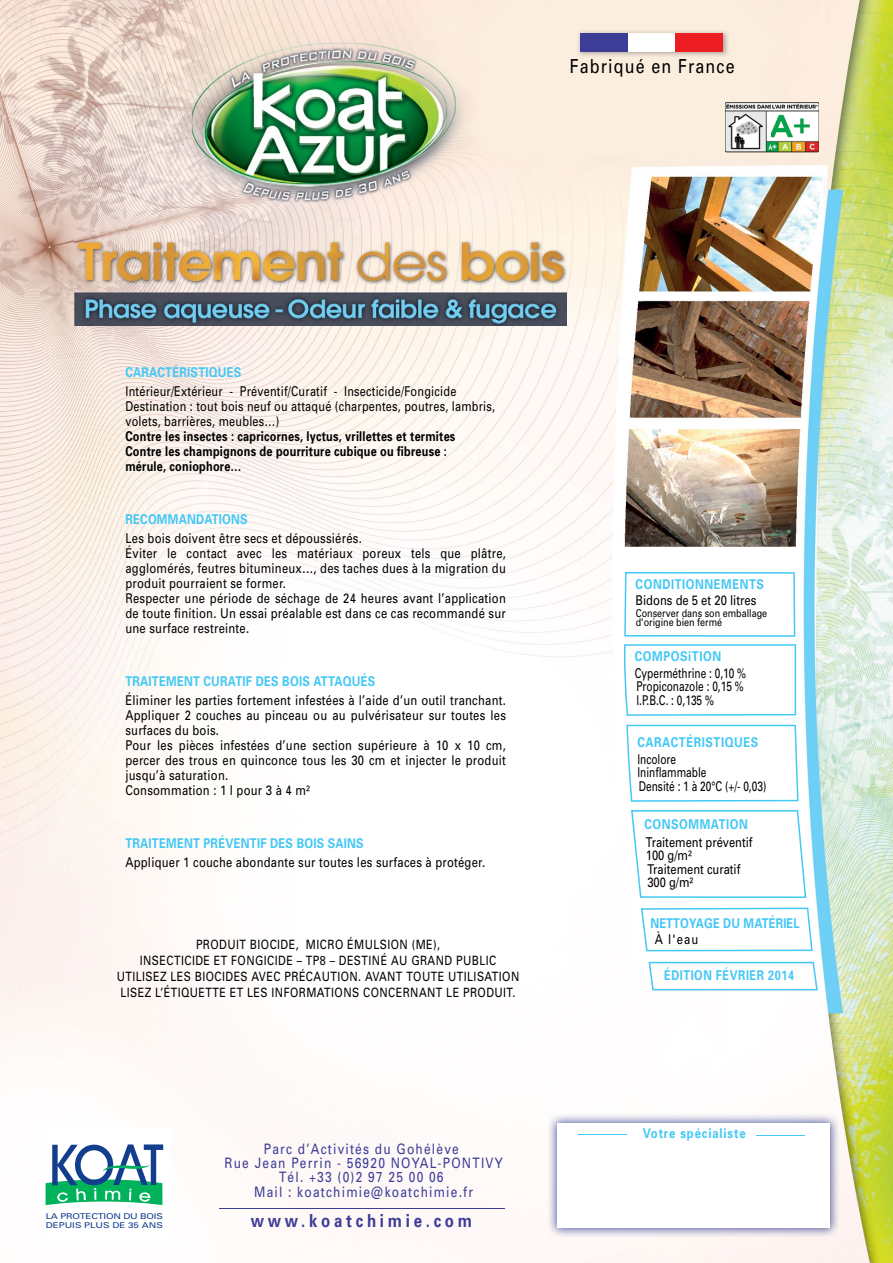
<style>
.page{position:relative;width:893px;height:1263px;background:#fff}
.page>*{position:absolute;margin:0;border:0;box-sizing:border-box;transform-origin:0 0}
.t1{font:19.35px "Univers";letter-spacing:.07em;color:#000;scale:.83 1}
.t2{font:700 18px "Univers";letter-spacing:.25em;color:#3d3d98;scale:.83 1}
.t3{font:14.4px/14.4px "Univers";letter-spacing:.1em;color:#3d3d98;text-align:center;scale:.83 1}
.t4{font:13.5px/15px "Univers";letter-spacing:.02em;color:#000;scale:.83 1}
.t5{font:13.5px/15px "Univers";letter-spacing:.02em;color:#000;scale:.81 1}
.t6{font:700 13.5px/15px "Univers";letter-spacing:.02em;color:#000;scale:.81 1}
.t7{font:700 13.5px "Univers";letter-spacing:.02em;color:#44c8f5;scale:.83 1}
.t8{font:13.5px/13.5px "Univers";color:#000;scale:.75 1}
.t9{font:13.5px/13.5px "Univers";color:#000;scale:.83 1}
.t10{font:700 13.5px "Univers";letter-spacing:.05em;color:#44c8f5;scale:.83 1}
.t11{font:700 13.5px "Univers";letter-spacing:.05em;color:#44c8f5;scale:.81 1}
.t12{font:700 13.5px "Univers";letter-spacing:.08em;color:#44c8f5;scale:.83 1}
.t13{font:12.9px/15.6px "Univers";letter-spacing:.04em;color:#000;text-align:center;scale:.83 1}
.t14{font:10.8px/9px "Univers";color:#000;scale:.83 1}
.t15{font:7.95px/9px "Univers";letter-spacing:-.02em;color:#133d8d;scale:1.22 1}
</style>
<div class="page">
<img style="left:0;top:0;width:893px;height:1263px">
<svg style="left:626px;top:725px;width:172px;height:77px"></svg>
<svg style="left:624px;top:644px;width:172px;height:72px"></svg>
<hr style="left:219px;top:1208px;width:286px;height:1px;background:#3d3d98">
<svg style="left:624px;top:572px;width:171px;height:65px"></svg>
<svg style="left:631px;top:810px;width:175px;height:88px"></svg>
<svg style="left:641px;top:907px;width:172px;height:44px"></svg>
<svg style="left:649px;top:962px;width:169px;height:28px"></svg>
<img style="left:75px;top:13px;width:492px;height:313px">
<img style="left:577px;top:30px;width:152px;height:28px">
<div style="left:580px;top:33px;width:48px;height:19px;background:#3d3d98"></div>
<div style="left:628px;top:33px;width:48px;height:19px;background:#fff"></div>
<div style="left:675px;top:33px;width:48px;height:19px;background:#ed1d24"></div>
<img style="left:548px;top:1114px;width:291px;height:123px">
<div style="left:558px;top:1123px;width:272px;height:105px;background:#fff"></div>
<hr style="left:578px;top:1134px;width:49px;height:1px;background:#44c8f5">
<hr style="left:756px;top:1135px;width:49px;height:1px;background:#44c8f5">
<svg style="left:46px;top:1144px;width:117px;height:61px"></svg>
<img style="left:725px;top:102px;width:94px;height:50px">
<h1 class="t1" style="left:570px;top:55px;width:200px">Fabriqué en France</h1>
<p class="t7" style="left:125px;top:363px;width:141px">CARACTÉRISTIQUES</p>
<p class="t5" style="left:125px;top:384px;width:458px">Intérieur/Extérieur - Préventif/Curatif - Insecticide/Fongicide<br>Destination : tout bois neuf ou attaqué (charpentes, poutres, lambris, volets, barrières, meubles…)</p>
<p class="t6" style="left:125px;top:429px;width:409px">Contre les insectes : capricornes, lyctus, vrillettes et termites<br>Contre les champignons de pourriture cubique ou fibreuse : mérule, coniophore…</p>
<p class="t7" style="left:125px;top:510px;width:149px">RECOMMANDATIONS</p>
<p class="t4" style="left:125px;top:531px;width:460px">Les bois doivent être secs et dépoussiérés.<br>Éviter le contact avec les matériaux poreux tels que plâtre, agglomérés, feutres bitumineux…, des taches dues à la migration du produit pourraient se former.<br>Respecter une période de séchage de 24 heures avant l’application de toute finition. Un essai préalable est dans ce cas recommandé sur une surface restreinte.</p>
<p class="t7" style="left:125px;top:672px;width:303px">TRAITEMENT CURATIF DES BOIS ATTAQUÉS</p>
<p class="t4" style="left:125px;top:693px;width:460px">Éliminer les parties fortement infestées à l’aide d’un outil tranchant.<br>Appliquer 2 couches au pinceau ou au pulvérisateur sur toutes les surfaces du bois.<br>Pour les pièces infestées d’une section supérieure à 10 x 10 cm, percer des trous en quinconce tous les 30 cm et injecter le produit jusqu’à saturation.<br>Consommation : 1 l pour 3 à 4 m²</p>
<p class="t7" style="left:125px;top:834px;width:289px">TRAITEMENT PRÉVENTIF DES BOIS SAINS</p>
<p class="t4" style="left:125px;top:855px;width:435px">Appliquer 1 couche abondante sur toutes les surfaces à protéger.</p>
<p class="t13" style="left:117px;top:937px;width:487px">PRODUIT BIOCIDE, MICRO ÉMULSION (ME),<br>INSECTICIDE ET FONGICIDE – TP8 – DESTINÉ AU GRAND PUBLIC UTILISEZ LES BIOCIDES AVEC PRÉCAUTION. AVANT TOUTE UTILISATION LISEZ L’ÉTIQUETTE ET LES INFORMATIONS CONCERNANT LE PRODUIT.</p>
<p class="t15" style="left:46px;top:1211px;width:98px">LA PROTECTION DU BOIS<br>DEPUIS PLUS DE 35 ANS</p>
<p class="t3" style="left:225px;top:1141px;width:337px">Parc d’Activités du Gohélève<br>Rue Jean Perrin - 56920 NOYAL-PONTIVY<br>Tél. +33 (0)2 97 25 00 06<br>Mail : koatchimie@koatchimie.fr</p>
<h2 class="t2" style="left:251px;top:1209px;width:268px">www.koatchimie.com</h2>
<p class="t10" style="left:636px;top:575px;width:156px">CONDITIONNEMENTS</p>
<p class="t9" style="left:636px;top:593px;width:147px">Bidons de 5 et 20 litres</p>
<p class="t14" style="left:636px;top:609px;width:160px">Conserver dans son emballage d'origine bien fermé</p>
<p class="t10" style="left:635px;top:648px;width:105px">COMPOSiTION</p>
<p class="t8" style="left:635px;top:666px;width:150px">Cyperméthrine : 0,10 %<br>Propiconazole : 0,15 %<br>I.P.B.C. : 0,135 %</p>
<p class="t10" style="left:637px;top:734px;width:147px">CARACTÉRISTIQUES</p>
<p class="t8" style="left:637px;top:752px;width:174px">Incolore<br>Ininflammable<br>Densité : 1 à 20°C (+/- 0,03)</p>
<p class="t10" style="left:644px;top:815px;width:126px">CONSOMMATION</p>
<p class="t9" style="left:646px;top:835px;width:130px">Traitement préventif<br>100 g/m²<br>Traitement curatif<br>300 g/m²</p>
<p class="t7" style="left:650px;top:914px;width:181px">NETTOYAGE DU MATÉRIEL</p>
<p class="t4" style="left:655px;top:931px;width:54px">À l'eau</p>
<p class="t11" style="left:664px;top:967px;width:162px">ÉDITION FÉVRIER 2014</p>
<p class="t12" style="left:643px;top:1125px;width:126px">Votre spécialiste</p>
</div>
